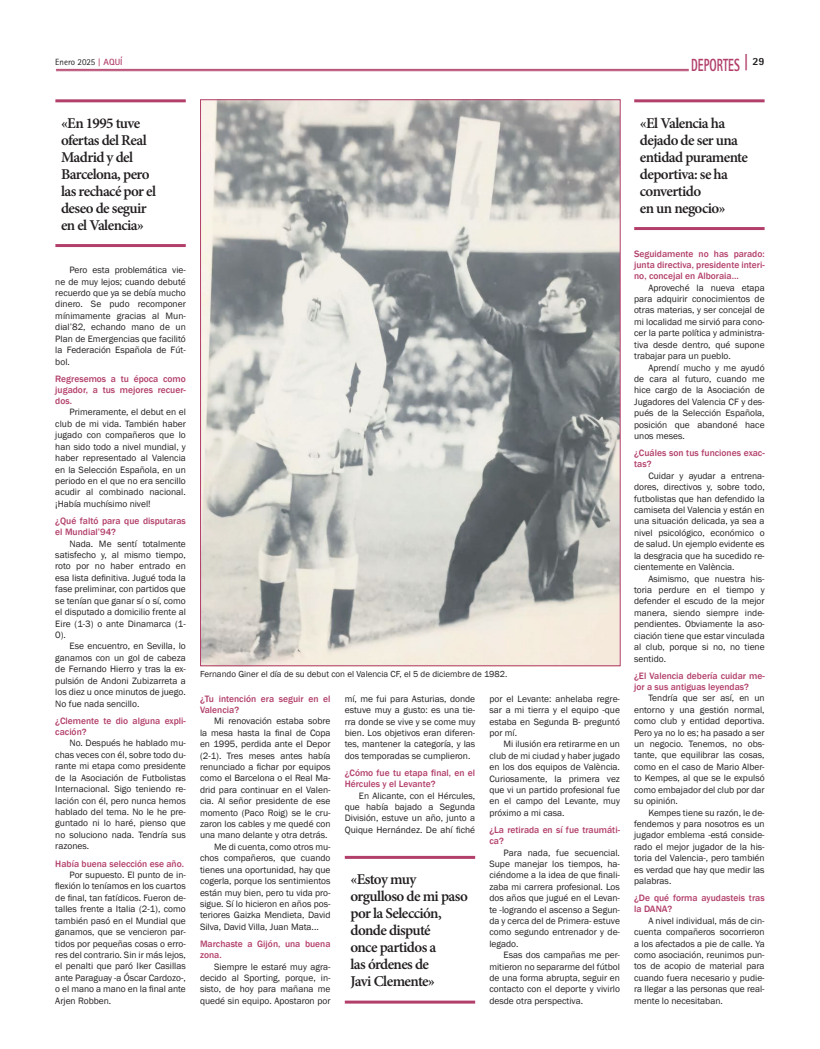
<style>
.page{position:relative;width:820px;height:1049px;background:#fff}
.page>*{position:absolute;margin:0;border:0;box-sizing:border-box;transform-origin:0 0}
.t1{font:800 17.6px "Rotis Sans Serif Std";color:#b23f6a;scale:.64 1}
.t2{font:600 15px/17px "Minion Pro";letter-spacing:-.04em;color:#231f20}
.t3{font:9.5px/11.4px "Franklin Gothic";color:#231f20;text-align:justify}
.t4{font:500 9.5px/11px "Franklin Gothic";color:#b23f6a}
.t5{font:9px "Franklin Gothic";color:#231f20}
.t6{font:9px "Rotis Sans Serif Std";color:#231f20}
.s1{font-family:"Rotis Serif Std";font-weight:700;color:#b23f6a}
.s2{font-weight:700;color:#b23f6a}
.s3{font-size:18.2px}
</style>
<div class="page">
<hr style="left:56px;top:69px;width:632px;height:1px;background:#b23f6a">
<hr style="left:56px;top:71px;width:632px;height:1px;background:#b23f6a">
<img style="left:202px;top:101px;width:416px;height:563px">
<hr style="left:55px;top:99px;width:131px;height:3px;background:#b23f6a">
<hr style="left:55px;top:244px;width:131px;height:3px;background:#b23f6a">
<hr style="left:344px;top:856px;width:131px;height:3px;background:#b23f6a">
<hr style="left:344px;top:1000px;width:131px;height:3px;background:#b23f6a">
<hr style="left:634px;top:99px;width:130px;height:3px;background:#b23f6a">
<hr style="left:634px;top:227px;width:130px;height:3px;background:#b23f6a">
<p class="t6" style="left:55px;top:57px;width:69px">Enero 2025 <span class="s1">|</span> <span class="s2">AQUÍ</span></p>
<h1 class="t1" style="left:691px;top:54px;width:116px">DEPORTES <span class="s3">|</span> <sup>29</sup></h1>
<h2 class="t2" style="left:61px;top:114px;width:97px">«En 1995 tuve ofertas del Real<br>Madrid y del<br>Barcelona, pero las rechacé por el deseo de seguir en el Valencia»</h2>
<p class="t3" style="left:55px;top:264px;width:132px;text-indent:14px">Pero esta problemática vie&shy;ne de muy lejos; cuando debuté recuerdo que ya se debía mucho dinero. Se pudo recomponer mínimamente gracias al Mun&shy;dial’82, echando mano de un Plan de Emergencias que facilitó la Federación Española de Fút&shy;bol.</p>
<p class="t4" style="left:55px;top:373px;width:132px;text-align:justify">Regresemos a tu época como jugador, a tus mejores recuer&shy;dos.</p>
<p class="t3" style="left:55px;top:407px;width:132px;text-indent:14px">Primeramente, el debut en el club de mi vida. También haber jugado con compañeros que lo han sido todo a nivel mundial, y haber representado al Valencia en la Selección Española, en un periodo en el que no era sencillo acudir al combinado nacional. ¡Había muchísimo nivel!</p>
<p class="t4" style="left:55px;top:515px;width:132px">¿Qué faltó para que disputaras el Mundial’94?</p>
<p class="t3" style="left:55px;top:538px;width:132px;text-indent:14px">Nada. Me sentí totalmente satisfecho y, al mismo tiempo, roto por no haber entrado en esa lista definitiva. Jugué toda la fase preliminar, con partidos que se tenían que ganar sí o sí, como el disputado a domicilio frente al Eire (1-3) o ante Dinamarca (1- 0).</p>
<p class="t3" style="left:55px;top:641px;width:132px;text-indent:14px">Ese encuentro, en Sevilla, lo ganamos con un gol de cabeza de Fernando Hierro y tras la ex&shy;pulsión de Andoni Zubizarreta a los diez u once minutos de juego.<br>No fue nada sencillo.</p>
<p class="t4" style="left:55px;top:715px;width:132px">¿Clemente te dio alguna expli&shy;cación?</p>
<p class="t3" style="left:55px;top:738px;width:132px;text-indent:14px">No. Después he hablado mu&shy;chas veces con él, sobre todo du&shy;rante mi etapa como presidente de la Asociación de Futbolistas Internacional. Sigo teniendo re&shy;lación con él, pero nunca hemos hablado del tema. No le he pre&shy;guntado ni lo haré, pienso que no soluciono nada. Tendría sus razones.</p>
<p class="t4" style="left:55px;top:858px;width:130px">Había buena selección ese año.</p>
<p class="t3" style="left:55px;top:869px;width:132px;text-indent:14px">Por supuesto. El punto de in&shy;flexión lo teníamos en los cuartos de final, tan fatídicos. Fueron de&shy;talles frente a Italia (2-1), como también pasó en el Mundial que ganamos, que se vencieron par&shy;tidos por pequeñas cosas o erro&shy;res del contrario. Sin ir más lejos, el penalti que paró Iker Casillas ante Paraguay -a Óscar Cardozo-, o el mano a mano en la final ante Arjen Robben.</p>
<h2 class="t2" style="left:639px;top:114px;width:109px">«El Valencia ha dejado de ser una entidad puramente deportiva: se ha convertido<br>en un negocio»</h2>
<p class="t5" style="left:200px;top:669px;width:309px">Fernando Giner el día de su debut con el Valencia CF, el 5 de diciembre de 1982.</p>
<p class="t4" style="left:200px;top:693px;width:132px">¿Tu intención era seguir en el<br>Valencia?</p>
<p class="t3" style="left:214px;top:716px;width:118px">Mi renovación estaba sobre</p>
<p class="t3" style="left:200px;top:727px;width:132px">la mesa hasta la final de Copa</p>
<p class="t3" style="left:200px;top:738px;width:132px">en 1995, perdida ante el Depor</p>
<p class="t3" style="left:200px;top:750px;width:132px">(2-1). Tres meses antes había</p>
<p class="t3" style="left:200px;top:761px;width:132px">renunciado a fichar por equipos</p>
<p class="t3" style="left:200px;top:773px;width:132px">como el Barcelona o el Real Ma-</p>
<p class="t3" style="left:200px;top:784px;width:132px">drid para continuar en el Valen-</p>
<p class="t3" style="left:200px;top:795px;width:132px">cia. Al señor presidente de ese</p>
<p class="t3" style="left:200px;top:807px;width:132px">momento (Paco Roig) se le cru-</p>
<p class="t3" style="left:200px;top:818px;width:132px">zaron los cables y me quedé con</p>
<p class="t3" style="left:200px;top:830px;width:129px">una mano delante y otra detrás.</p>
<p class="t3" style="left:214px;top:841px;width:118px">Me di cuenta, como otros mu-</p>
<p class="t3" style="left:200px;top:853px;width:132px">chos compañeros, que cuando</p>
<p class="t3" style="left:200px;top:864px;width:132px">tienes una oportunidad, hay que</p>
<p class="t3" style="left:200px;top:875px;width:132px">cogerla, porque los sentimientos</p>
<p class="t3" style="left:200px;top:887px;width:132px">están muy bien, pero tu vida pro-</p>
<p class="t3" style="left:200px;top:898px;width:132px">sigue. Sí lo hicieron en años pos-</p>
<p class="t3" style="left:200px;top:910px;width:132px">teriores Gaizka Mendieta, David</p>
<p class="t3" style="left:200px;top:921px;width:120px">Silva, David Villa, Juan Mata...</p>
<p class="t4" style="left:200px;top:938px;width:132px">Marchaste a Gijón, una buena zona.</p>
<p class="t3" style="left:200px;top:961px;width:132px;text-indent:14px">Siempre le estaré muy agra&shy;decido al Sporting, porque, in&shy;sisto, de hoy para mañana me quedé sin equipo. Apostaron por</p>
<p class="t3" style="left:344px;top:693px;width:132px">mí, me fui para Asturias, donde estuve muy a gusto: es una tie&shy;rra donde se vive y se come muy bien. Los objetivos eran diferen&shy;tes, mantener la categoría, y las dos temporadas se cumplieron.</p>
<p class="t4" style="left:344px;top:767px;width:132px">¿Cómo fue tu etapa final, en el<br>Hércules y el Levante?</p>
<p class="t3" style="left:344px;top:790px;width:132px;text-indent:14px">En Alicante, con el Hércules, que había bajado a Segunda División, estuve un año, junto a Quique Hernández. De ahí fiché</p>
<h2 class="t2" style="left:350px;top:871px;width:119px">«Estoy muy orgulloso de mi paso por la Selección, donde disputé<br>once partidos a<br>las órdenes de<br>Javi Clemente»</h2>
<p class="t3" style="left:489px;top:693px;width:132px">por el Levante: anhelaba regre&shy;sar a mi tierra y el equipo -que estaba en Segunda B- preguntó por mí.</p>
<p class="t3" style="left:489px;top:739px;width:132px;text-indent:14px">Mi ilusión era retirarme en un club de mi ciudad y haber jugado en los dos equipos de València.<br>Curiosamente, la primera vez que vi un partido profesional fue en el campo del Levante, muy próximo a mi casa.</p>
<p class="t4" style="left:489px;top:824px;width:132px">¿La retirada en sí fue traumáti&shy;ca?</p>
<p class="t3" style="left:489px;top:847px;width:132px;text-indent:14px">Para nada, fue secuencial.<br>Supe manejar los tiempos, ha&shy;ciéndome a la idea de que finali&shy;zaba mi carrera profesional. Los dos años que jugué en el Levan&shy;te -logrando el ascenso a Segun&shy;da y cerca del de Primera- estuve como segundo entrenador y de&shy;legado.</p>
<p class="t3" style="left:489px;top:949px;width:132px;text-indent:14px">Esas dos campañas me per&shy;mitieron no separarme del fútbol de una forma abrupta, seguir en contacto con el deporte y vivirlo desde otra perspectiva.</p>
<p class="t4" style="left:634px;top:248px;width:132px;text-align:justify">Seguidamente no has parado: junta directiva, presidente interi&shy;no, concejal en Alboraia…</p>
<p class="t3" style="left:634px;top:282px;width:132px;text-indent:14px">Aproveché la nueva etapa para adquirir conocimientos de otras materias, y ser concejal de mi localidad me sirvió para cono&shy;cer la parte política y administra&shy;tiva desde dentro, qué supone trabajar para un pueblo.</p>
<p class="t3" style="left:634px;top:362px;width:132px;text-indent:14px">Aprendí mucho y me ayudó de cara al futuro, cuando me hice cargo de la Asociación de Jugadores del Valencia CF y des&shy;pués de la Selección Española, posición que abandoné hace unos meses.</p>
<p class="t4" style="left:634px;top:448px;width:132px">¿Cuáles son tus funciones exac&shy;tas?</p>
<p class="t3" style="left:634px;top:470px;width:132px;text-indent:14px">Cuidar y ayudar a entrena&shy;dores, directivos y, sobre todo, futbolistas que han defendido la camiseta del Valencia y están en una situación delicada, ya sea a nivel psicológico, económico o de salud. Un ejemplo evidente es la desgracia que ha sucedido re&shy;cientemente en València.</p>
<p class="t3" style="left:634px;top:573px;width:132px;text-indent:14px">Asimismo, que nuestra his&shy;toria perdure en el tiempo y defender el escudo de la mejor manera, siendo siempre inde&shy;pendientes. Obviamente la aso&shy;ciación tiene que estar vinculada al club, porque si no, no tiene sentido.</p>
<p class="t4" style="left:634px;top:670px;width:132px">¿El Valencia debería cuidar me&shy;jor a sus antiguas leyendas?</p>
<p class="t3" style="left:634px;top:693px;width:132px;text-indent:14px">Tendría que ser así, en un entorno y una gestión normal, como club y entidad deportiva.<br>Pero ya no lo es; ha pasado a ser un negocio. Tenemos, no obs&shy;tante, que equilibrar las cosas, como en el caso de Mario Alber&shy;to Kempes, al que se le expulsó como embajador del club por dar su opinión.</p>
<p class="t3" style="left:634px;top:807px;width:132px;text-indent:14px">Kempes tiene su razón, le de&shy;fendemos y para nosotros es un jugador emblema -está conside&shy;rado el mejor jugador de la his&shy;toria del Valencia-, pero también es verdad que hay que medir las palabras.</p>
<p class="t4" style="left:634px;top:893px;width:132px">¿De qué forma ayudasteis tras la DANA?</p>
<p class="t3" style="left:634px;top:915px;width:132px;text-indent:14px">A nivel individual, más de cin&shy;cuenta compañeros socorrieron a los afectados a pie de calle. Ya como asociación, reunimos pun&shy;tos de acopio de material para cuando fuera necesario y pudie&shy;ra llegar a las personas que real&shy;mente lo necesitaban.</p>
</div>
